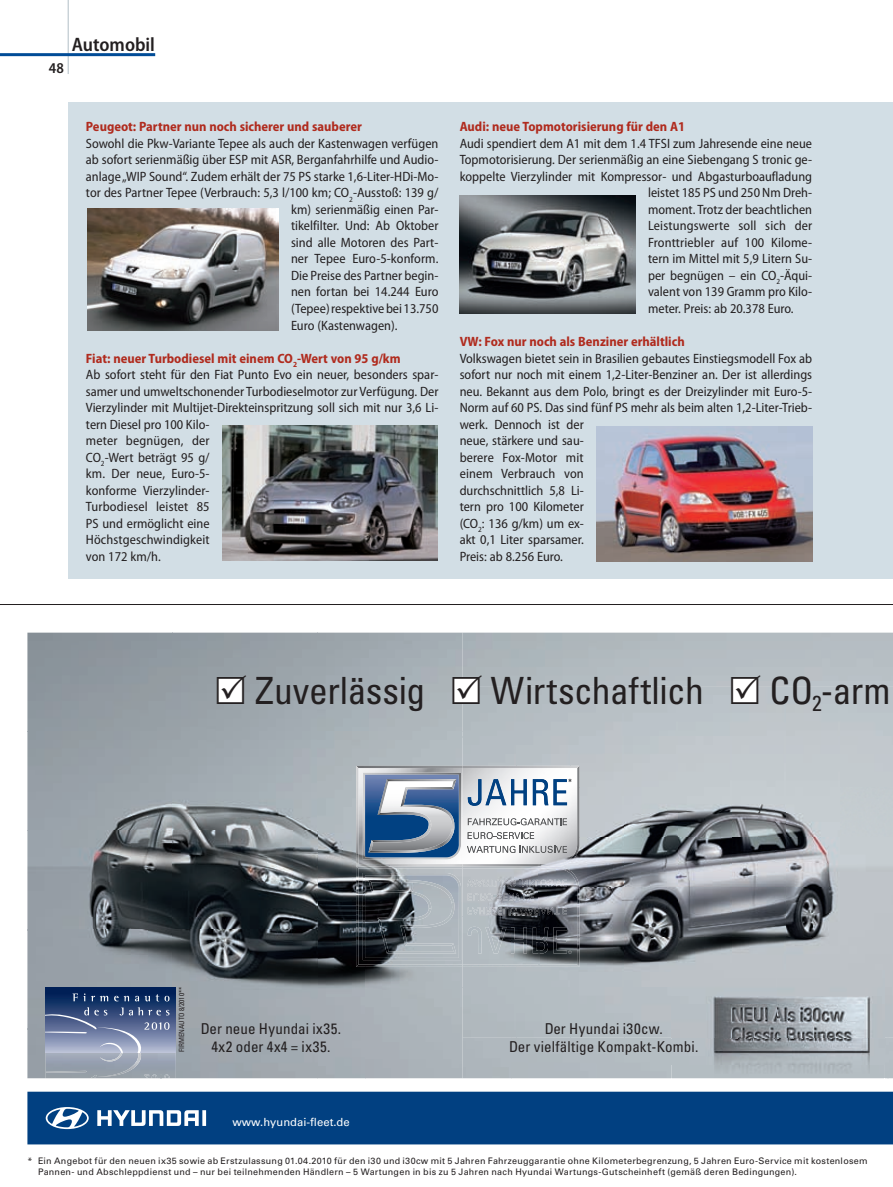
<style>
.page{position:relative;width:893px;height:1187px;background:#fff}
.page>*{position:absolute;margin:0;border:0;box-sizing:border-box;transform-origin:0 0}
.t1{font:condensed 37.5px "Univers Hyundai Std";letter-spacing:-.005em;color:#231f20}
.t2{font:600 semi-condensed 19.5px "Myriad Pro";color:#231f20}
.t3{font:condensed 15px/18px "Univers Hyundai Std";letter-spacing:.01em;color:#231f20;text-align:center}
.t4{font:600 semi-condensed 15px "Myriad Pro";color:#231f20}
.t5{font:semi-condensed 13.5px/16.5px "Myriad Pro";color:#231f20}
.t6{font:700 semi-condensed 13.5px "Myriad Pro";color:#b02b1e}
.t7{font:11.25px "Univers Hyundai Std";color:#fff}
.t8{font:9px/10.5px "Univers Hyundai Std";letter-spacing:.03em;color:#231f20}
.t9{font:condensed 7.2px "Univers Hyundai Std";color:#231f20}
.s1{font-weight:700;color:#b02b1e}
</style>
<div class="page">
<hr style="left:68px;top:0;width:1px;height:74px;background:#b1bec6">
<hr style="left:0;top:53px;width:155px;height:3px;background:#014c97">
<svg style="left:27px;top:632px;width:866px;height:512px;background:#8a97a3"></svg>
<svg style="left:46px;top:1106px;width:43px;height:22px"></svg>
<svg style="left:97px;top:1110px;width:109px;height:15px"></svg>
<hr style="left:0;top:604px;width:893px;height:1px;background:#231f20">
<div style="left:68px;top:102px;width:825px;height:476px;background:#d2dee5"></div>
<img style="left:87px;top:208px;width:191px;height:122px">
<img style="left:222px;top:425px;width:216px;height:136px">
<img style="left:459px;top:196px;width:176px;height:117px">
<img style="left:597px;top:426px;width:215px;height:135px">
<svg style="left:217px;top:675px;width:29px;height:29px"></svg>
<svg style="left:453px;top:675px;width:29px;height:29px"></svg>
<svg style="left:731px;top:675px;width:29px;height:29px"></svg>
<p class="t4" style="left:49px;top:60px;width:16px">48</p>
<h2 class="t2" style="left:72px;top:33px;width:85px">Automobil</h2>
<p class="t6" style="left:86px;top:119px;width:277px">Peugeot: Partner nun noch sicherer und sauberer</p>
<p class="t5" style="left:86px;top:135px;width:354px">Sowohl die Pkw-Variante Tepee als auch der Kastenwagen verfügen</p>
<p class="t5" style="left:86px;top:152px;width:354px">ab sofort serienmäßig über ESP mit ASR, Berganfahrhilfe und Audio-</p>
<p class="t5" style="left:86px;top:168px;width:354px">anlage „WIP Sound“. Zudem erhält der 75 PS starke 1,6-Liter-HDi-Mo-</p>
<p class="t5" style="left:86px;top:185px;width:354px">tor des Partner Tepee (Verbrauch: 5,3 l/100 km; CO<sub>2</sub>-Ausstoß: 139 g/</p>
<p class="t5" style="left:291px;top:201px;width:149px">km) serienmäßig einen Par-</p>
<p class="t5" style="left:291px;top:218px;width:149px">tikelfilter. Und: Ab Oktober</p>
<p class="t5" style="left:291px;top:234px;width:149px">sind alle Motoren des Part-</p>
<p class="t5" style="left:291px;top:251px;width:149px">ner Tepee Euro-5-konform.</p>
<p class="t5" style="left:291px;top:267px;width:149px">Die Preise des Partner begin-</p>
<p class="t5" style="left:291px;top:284px;width:149px">nen fortan bei 14.244 Euro</p>
<p class="t5" style="left:291px;top:300px;width:149px">(Tepee) respektive bei 13.750</p>
<p class="t5" style="left:291px;top:317px;width:108px">Euro (Kastenwagen).</p>
<p class="t5" style="left:86px;top:350px;width:354px"><span class="s1">Fiat: neuer Turbodiesel mit einem CO</span><sub>2</sub><span class="s1">-Wert von 95 g/km<br></span>Ab sofort steht für den Fiat Punto Evo ein neuer, besonders spar&shy;samer und umweltschonender Turbodieselmotor zur Verfügung. Der Vierzylinder mit Multijet-Direkteinspritzung soll sich mit nur 3,6 Li&shy;tern Diesel pro 100 Kilo-<br>meter begnügen, der<br>CO<sub>2</sub>-Wert beträgt 95 g/<br>km. Der neue, Euro-5-<br>konforme Vierzylinder-<br>Turbodiesel leistet 85<br>PS und ermöglicht eine<br>Höchstgeschwindigkeit<br>von 172 km/h.</p>
<p class="t6" style="left:460px;top:119px;width:227px">Audi: neue Topmotorisierung für den A1</p>
<p class="t5" style="left:460px;top:135px;width:354px">Audi spendiert dem A1 mit dem 1.4 TFSI zum Jahresende eine neue</p>
<p class="t5" style="left:460px;top:152px;width:354px">Topmotorisierung. Der serienmäßig an eine Siebengang S tronic ge-</p>
<p class="t5" style="left:460px;top:168px;width:354px">koppelte Vierzylinder mit Kompressor- und Abgasturboaufladung</p>
<p class="t5" style="left:648px;top:185px;width:166px">leistet 185 PS und 250 Nm Dreh-</p>
<p class="t5" style="left:648px;top:201px;width:166px">moment. Trotz der beachtlichen</p>
<p class="t5" style="left:648px;top:218px;width:166px">Leistungswerte soll sich der</p>
<p class="t5" style="left:648px;top:234px;width:166px">Fronttriebler auf 100 Kilome-</p>
<p class="t5" style="left:648px;top:251px;width:166px">tern im Mittel mit 5,9 Litern Su-</p>
<p class="t5" style="left:648px;top:267px;width:166px">per begnügen – ein CO<sub>2</sub>-Äqui-</p>
<p class="t5" style="left:648px;top:284px;width:166px">valent von 139 Gramm pro Kilo-</p>
<p class="t5" style="left:648px;top:300px;width:147px">meter. Preis: ab 20.378 Euro.</p>
<p class="t6" style="left:460px;top:334px;width:227px">VW: Fox nur noch als Benziner erhältlich</p>
<p class="t5" style="left:460px;top:350px;width:354px">Volkswagen bietet sein in Brasilien gebautes Einstiegsmodell Fox ab sofort nur noch mit einem 1,2-Liter-Benziner an. Der ist allerdings neu. Bekannt aus dem Polo, bringt es der Dreizylinder mit Euro-5- Norm auf 60 PS. Das sind fünf PS mehr als beim alten 1,2-Liter-Trieb&shy;werk. Dennoch ist der<br>neue, stärkere und sau-<br>berere Fox-Motor mit<br>einem Verbrauch von<br>durchschnittlich 5,8 Li-<br>tern pro 100 Kilometer<br>(CO<sub>2</sub>: 136 g/km) um ex-<br>akt 0,1 Liter sparsamer.<br>Preis: ab 8.256 Euro.</p>
<h1 class="t1" style="left:255px;top:667px;width:172px">Zuverlässig</h1>
<h1 class="t1" style="left:491px;top:667px;width:214px">Wirtschaftlich</h1>
<h1 class="t1" style="left:769px;top:667px;width:123px">CO<sub>2</sub>-arm</h1>
<p class="t9" style="left:177px;top:1052px;width:67px;rotate:-90deg">FIRMENAUTO 8/2010**</p>
<p class="t3" style="left:201px;top:1019px;width:142px">Der neue Hyundai ix35.<br>4x2 oder 4x4 = ix35.</p>
<p class="t3" style="left:545px;top:1019px;width:120px">Der Hyundai i30cw.</p>
<p class="t3" style="left:509px;top:1037px;width:191px">Der vielfältige Kompakt-Kombi.</p>
<p class="t7" style="left:232px;top:1115px;width:119px">www.hyundai-fleet.de</p>
<p class="t8" style="left:38px;top:1155px;width:831px;text-indent:-11px">* Ein Angebot für den neuen ix35 sowie ab Erstzulassung 01.04.2010 für den i30 und i30cw mit 5 Jahren Fahrzeuggarantie ohne Kilometer begrenzung, 5 Jahren Euro-Service mit kostenlosem<br>Pannen- und Abschleppdienst und – nur bei teilnehmenden Händlern – 5 Wartungen in bis zu 5 Jahren nach Hyundai Wartungs-Gutscheinheft (gemäß deren Bedingungen).</p>
</div>
